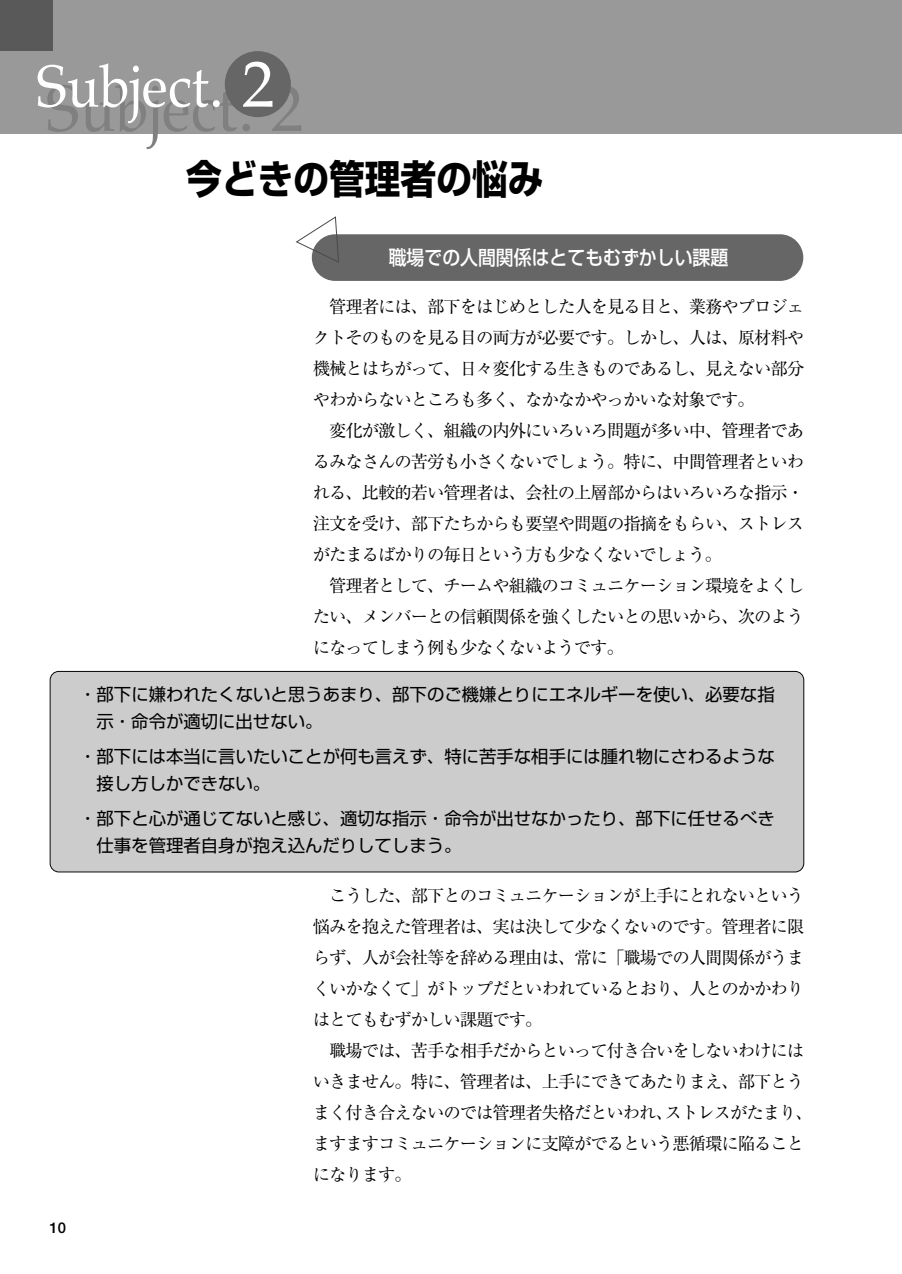
<style>
.page{position:relative;width:902px;height:1274px;background:#fff}
.page>*{position:absolute;margin:0;border:0;box-sizing:border-box;transform-origin:0 0}
.t1{font:700 39.73px "Shin Go";color:#000;scale:.9 1}
.t2{font:500 19.78px "Shin Go";color:#fff;scale:.9 1}
.t3{font:17.32px/31px "Ryumin";letter-spacing:-.06em;color:#000;text-align:justify}
.t4{font:17.32px/27.3px "Shin Go";color:#000}
.t5{font:700 14.88px "Futo Go B101";color:#000}
</style>
<div class="page">
<div style="left:51px;top:672px;width:752px;height:199px;background:#ccc;border-radius:8px"></div>
<div style="left:50px;top:671px;width:754px;height:201px;border:1px solid #000;border-radius:9px"></div>
<div style="left:312px;top:234px;width:491px;height:47px;background:#666;border-radius:23px"></div>
<svg style="left:296px;top:216px;width:43px;height:48px"></svg>
<div style="left:0;top:0;width:901px;height:134px;background:#999"></div>
<div style="left:0;top:0;width:52px;height:50px;background:#595959"></div>
<div style="left:225px;top:51px;width:66px;height:66px;background:#666;border-radius:50%"></div>
<svg style="left:38px;top:62px;width:263px;height:87px"></svg>
<p class="t5" style="left:50px;top:1222px;width:18px">10</p>
<h1 class="t1" style="left:186px;top:164px;width:398px">今どきの管理者の悩み</h1>
<p class="t2" style="left:388px;top:250px;width:379px">職場での人間関係はとてもむずかしい課題</p>
<p class="t3" style="left:313px;top:293px;width:493px;text-indent:16px">管理者には、部下をはじめとした人を見る目と、業務やプロジェクトそのものを見る目の両方が必要です。しかし、人は、原材料や機械とはちがって、日々変化する生きものであるし、見えない部分やわからないところも多く、なかなかやっかいな対象です。</p>
<p class="t3" style="left:313px;top:417px;width:493px;text-indent:16px">変化が激しく、組織の内外にいろいろ問題が多い中、管理者であるみなさんの苦労も小さくないでしょう。特に、中間管理者といわれる、比較的若い管理者は、会社の上層部からはいろいろな指示・注文を受け、部下たちからも要望や問題の指摘をもらい、ストレスがたまるばかりの毎日という方も少なくないでしょう。</p>
<p class="t3" style="left:313px;top:572px;width:493px;text-indent:16px">管理者として、チームや組織のコミュニケーション環境をよくしたい、メンバーとの信頼関係を強くしたいとの思いから、次のようになってしまう例も少なくないようです。</p>
<p class="t4" style="left:96px;top:683px;width:679px;text-indent:-17px">・部下に嫌われたくないと思うあまり、部下のご機嫌とりにエネルギーを使い、必要な指示・命令が適切に出せない。</p>
<p class="t4" style="left:96px;top:745px;width:679px;text-indent:-17px">・部下には本当に言いたいことが何も言えず、特に苦手な相手には腫れ物にさわるような接し方しかできない。</p>
<p class="t4" style="left:96px;top:807px;width:679px;text-indent:-17px">・部下と心が通じてないと感じ、適切な指示・命令が出せなかったり、部下に任せるべき仕事を管理者自身が抱え込んだりしてしまう。</p>
<p class="t3" style="left:313px;top:882px;width:493px;text-indent:16px">こうした、部下とのコミュニケーションが上手にとれないという悩みを抱えた管理者は、実は決して少なくないのです。管理者に限らず、人が会社等を辞める理由は、常に「職場での人間関係がうまくいかなくて」がトップだといわれているとおり、人とのかかわりはとてもむずかしい課題です。</p>
<p class="t3" style="left:313px;top:1037px;width:501px;text-align:left;text-indent:16px">職場では、苦手な相手だからといって付き合いをしないわけにはいきません。特に、管理者は、上手にできてあたりまえ、部下とうまく付き合えないのでは管理者失格だといわれ、ストレスがたまり、ますますコミュニケーションに支障がでるという悪循環に陥ることになります。</p>
</div>
